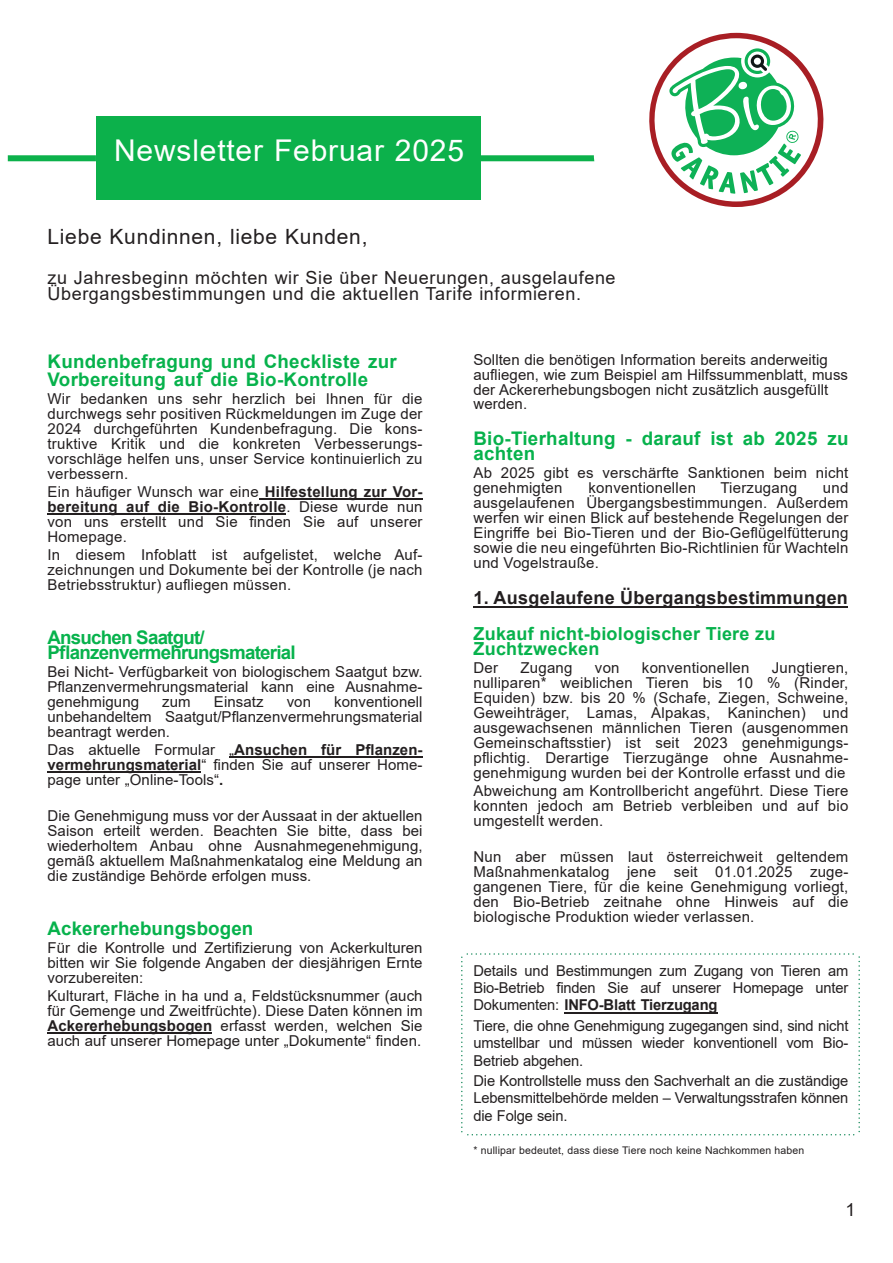
<style>
.page{position:relative;width:893px;height:1263px;background:#fff}
.page>*{position:absolute;margin:0;border:0;box-sizing:border-box;transform-origin:0 0}
.t1{font:30px "Arial";letter-spacing:.025em;color:#fff}
.t2{font:21px "Arial";letter-spacing:.035em;color:#231f20}
.t3{font:700 18.75px/18px "Arial";letter-spacing:.015em;color:#07b24c}
.t4{font:700 18.75px/15px "Arial";letter-spacing:-.04em;color:#07b24c}
.t5{font:18px/16.5px "Arial";letter-spacing:.035em;color:#231f20}
.t6{font:700 18px/15px "Arial";letter-spacing:.015em;color:#07b24c}
.t7{font:700 18px "Arial";letter-spacing:.015em;color:#231f20}
.t8{font:15px/15px "Arial";letter-spacing:.005em;color:#231f20;text-align:justify}
.t9{font:10.5px "Arial";letter-spacing:.015em;color:#231f20}
.s1{font-weight:700}
</style>
<div class="page">
<div style="left:96px;top:117px;width:385px;height:83px;background:#0cb14b"></div>
<div style="left:472px;top:155px;width:270px;height:6px;background:#0cb14b"></div>
<div style="left:8px;top:155px;width:88px;height:6px;background:#0cb14b"></div>
<div style="left:594px;top:32px;width:239px;height:239px;background:#fff;border-radius:50%"></div>
<svg style="left:259px;top:498px;width:6px;height:2px"></svg>
<hr style="left:265px;top:498px;width:158px;height:2px;background:#231f20">
<hr style="left:48px;top:513px;width:238px;height:2px;background:#231f20">
<hr style="left:234px;top:756px;width:189px;height:2px;background:#231f20">
<hr style="left:48px;top:771px;width:153px;height:2px;background:#231f20">
<hr style="left:48px;top:1032px;width:164px;height:2px;background:#231f20">
<hr style="left:473px;top:606px;width:375px;height:2px;background:#231f20">
<svg style="left:649px;top:33px;width:175px;height:174px"></svg>
<svg style="left:461px;top:953px;width:399px;height:182px"></svg>
<h1 class="t1" style="left:114px;top:139px;width:351px">Newsletter Februar 2025</h1>
<h2 class="t2" style="left:48px;top:228px;width:321px">Liebe Kundinnen, liebe Kunden,</h2>
<p class="t5" style="left:48px;top:271px;width:570px">zu Jahresbeginn möchten wir Sie über Neuerungen, ausgelaufene<br>Übergangsbestimmungen und die aktuellen Tarife informieren.</p>
<p class="t3" style="left:48px;top:354px;width:351px">Kundenbefragung und Checkliste zur<br>Vorbereitung auf die Bio-Kontrolle</p>
<p class="t8" style="left:48px;top:392px;width:376px">Wir bedanken uns sehr herzlich bei Ihnen für die durchwegs sehr positiven Rückmeldungen im Zuge der 2024 durchgeführten Kundenbefragung. Die kons&shy;truktive Kritik und die konkreten Verbesserungs&shy;vorschläge helfen uns, unser Service kontinuierlich zu verbessern.</p>
<p class="t8" style="left:48px;top:485px;width:376px">Ein häufiger Wunsch war eine <span class="s1">Hilfestellung zur Vor&shy;bereitung auf die Bio-Kontrolle</span>. Diese wurde nun von uns erstellt und Sie finden Sie auf unserer Homepage.</p>
<p class="t8" style="left:48px;top:548px;width:376px">In diesem Infoblatt ist aufgelistet, welche Auf&shy;zeichnungen und Dokumente bei der Kontrolle (je nach Betriebsstruktur) aufliegen müssen.</p>
<p class="t4" style="left:48px;top:631px;width:250px">Ansuchen Saatgut/<br>Pflanzenvermehrungsmaterial</p>
<p class="t8" style="left:48px;top:665px;width:377px">Bei Nicht- Verfügbarkeit von biologischem Saatgut bzw.<br>Pflanzenvermehrungsmaterial kann eine Ausnahme&shy;genehmigung</p>
<p class="t8" style="left:48px;top:695px;width:377px;text-indent:287px">konventionell unbehandeltem Saatgut/Pflanzenvermehrungsmaterial beantragt werden.</p>
<p class="t8" style="left:48px;top:743px;width:377px">Das aktuelle Formular „<span class="s1">Ansuchen für Pflanzen&shy;vermehrungsmaterial</span>“ finden Sie auf unserer Home&shy;page unter „Online-Tools“<span class="s1">.</span></p>
<p class="t8" style="left:48px;top:809px;width:377px">Die Genehmigung muss vor der Aussaat in der aktuellen Saison erteilt werden. Beachten Sie bitte, dass bei wiederholtem Anbau ohne Ausnahmegenehmigung, gemäß aktuellem Maßnahmenkatalog eine Meldung an die zuständige Behörde erfolgen muss.</p>
<p class="t3" style="left:48px;top:921px;width:207px">Ackererhebungsbogen</p>
<p class="t8" style="left:48px;top:941px;width:377px">Für die Kontrolle und Zertifizierung von Ackerkulturen bitten wir Sie folgende Angaben der diesjährigen Ernte vorzubereiten:</p>
<p class="t8" style="left:48px;top:989px;width:377px">Kulturart, Fläche in ha und a, Feldstücksnummer (auch für Gemenge und Zweitfrüchte). Diese Daten können im <span class="s1">Ackererhebungsbogen</span> erfasst werden, welchen Sie auch auf unserer Homepage unter „Dokumente“ finden.</p>
<p class="t8" style="left:162px;top:695px;width:30px">zum</p>
<p class="t8" style="left:214px;top:695px;width:51px">Einsatz</p>
<p class="t8" style="left:287px;top:695px;width:26px">von</p>
<p class="t8" style="left:473px;top:354px;width:376px;text-align:left">Sollten die benötigen Information bereits anderweitig aufliegen, wie zum Beispiel am Hilfssummenblatt, muss der Ackererhebungsbogen nicht zusätzlich ausgefüllt werden.</p>
<p class="t3" style="left:473px;top:433px;width:376px;line-height:15px">Bio-Tierhaltung - darauf ist ab 2025 zu achten</p>
<p class="t8" style="left:473px;top:467px;width:376px">Ab 2025 gibt es verschärfte Sanktionen beim nicht genehmigten</p>
<p class="t8" style="left:473px;top:482px;width:376px;text-indent:349px">und ausgelaufenen Übergangsbestimmungen. Außerdem werfen wir einen Blick auf bestehende Regelungen der Eingriffe bei Bio-Tieren und der Bio-Geflügelfütterung sowie die neu eingeführten Bio-Richtlinien für Wachteln und Vogelstrauße.</p>
<p class="t7" style="left:473px;top:591px;width:376px">1. Ausgelaufene Übergangsbestimmungen</p>
<p class="t6" style="left:473px;top:628px;width:303px">Zukauf nicht-biologischer Tiere zu<br>Zuchtzwecken</p>
<p class="t8" style="left:473px;top:662px;width:26px">Der</p>
<p class="t8" style="left:520px;top:662px;width:54px">Zugang</p>
<p class="t8" style="left:595px;top:662px;width:26px">von</p>
<p class="t8" style="left:642px;top:662px;width:109px">konventionellen</p>
<p class="t8" style="left:588px;top:482px;width:109px">konventionellen</p>
<p class="t8" style="left:720px;top:482px;width:78px">Tierzugang</p>
<p class="t8" style="left:473px;top:662px;width:376px;text-indent:298px">Jungtieren, nulliparen* weiblichen Tieren bis 10 % (Rinder, Equiden) bzw. bis 20 % (Schafe, Ziegen, Schweine, Geweihträger, Lamas, Alpakas, Kaninchen) und ausgewachsenen männlichen Tieren (ausgenommen Gemeinschaftsstier) ist seit 2023 genehmigungs&shy;pflichtig. Derartige Tierzugänge ohne Ausnahme&shy;genehmigung wurden bei der Kontrolle erfasst und die</p>
<p class="t8" style="left:473px;top:785px;width:376px">Abweichung am Kontrollbericht angeführt. Diese Tiere konnten jedoch am Betrieb verbleiben und auf bio umgestellt werden.</p>
<p class="t8" style="left:473px;top:851px;width:376px">Nun aber müssen laut österreichweit geltendem Maßnahmenkatalog jene seit 01.01.2025 zuge&shy;gangenen Tiere, für die keine Genehmigung vorliegt, den Bio-Betrieb zeitnahe ohne Hinweis auf die biologische Produktion wieder verlassen.</p>
<p class="t8" style="left:473px;top:963px;width:376px;line-height:17.4px">Details und Bestimmungen zum Zugang von Tieren am Bio-Betrieb finden Sie auf unserer Homepage unter Dokumenten: <span class="s1">INFO-Blatt Tierzugang</span></p>
<p class="t8" style="left:473px;top:1018px;width:376px;line-height:17.4px">Tiere, die ohne Genehmigung zugegangen sind, sind nicht umstellbar und müssen wieder konventionell vom Bio-Betrieb abgehen.</p>
<p class="t8" style="left:473px;top:1073px;width:376px;line-height:17.4px">Die Kontrollstelle muss den Sachverhalt an die zuständige Lebensmittelbehörde melden – Verwaltungsstrafen können die Folge sein.</p>
<p class="t9" style="left:473px;top:1146px;width:332px">* nullipar bedeutet, dass diese Tiere noch keine Nachkommen haben</p>
<p class="t5" style="left:845px;top:1203px;width:12px">1</p>
</div>
